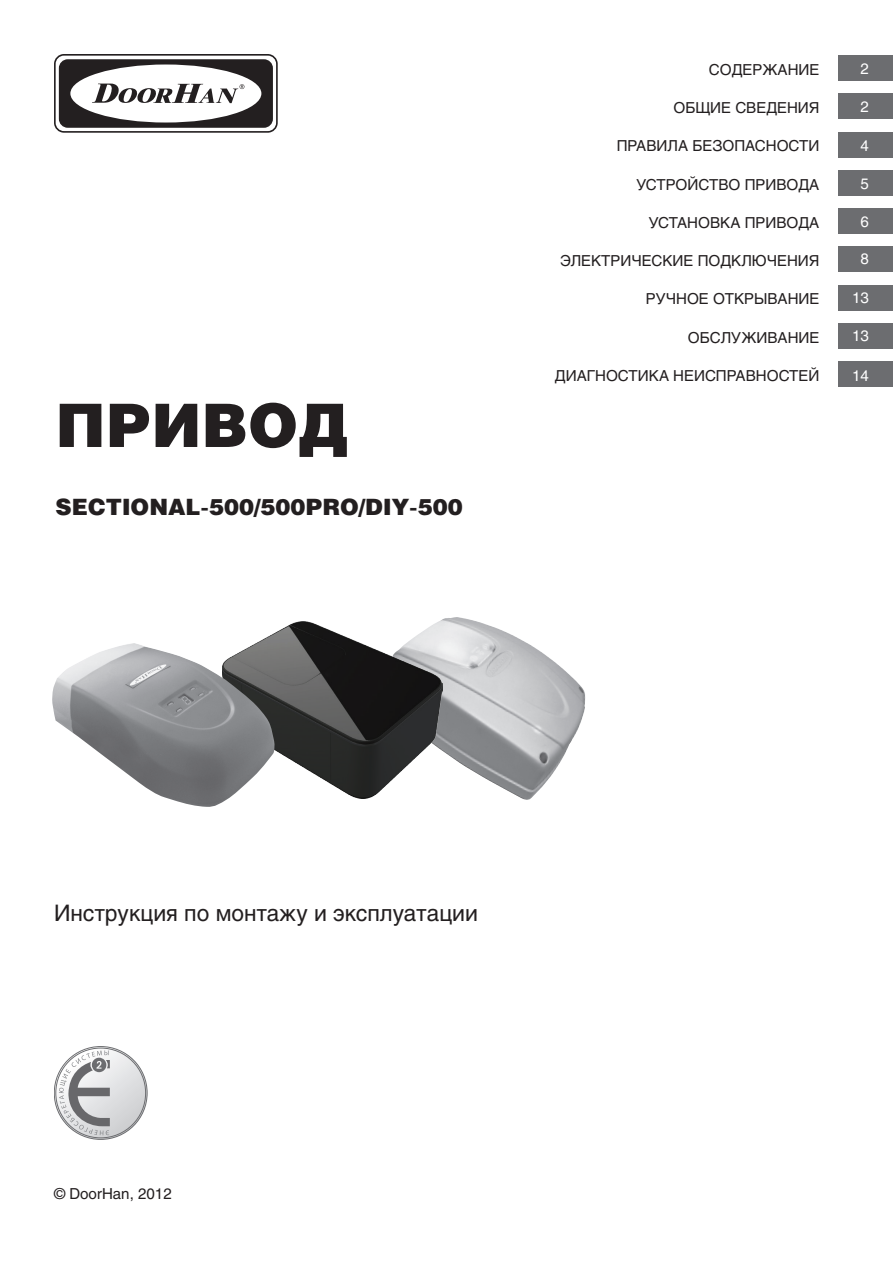
<style>
.page{position:relative;width:893px;height:1263px;background:#fff}
.page>*{position:absolute;margin:0;border:0;box-sizing:border-box;transform-origin:0 0}
.t1{font:900 60px "Helios";color:#231f20}
.t2{font:22.5px "Helios";color:#231f20}
.t3{font:900 22.5px "Helios";color:#231f20}
.t4{font:15px "Helios";color:#231f20}
.t5{font:15px "Helios";letter-spacing:.08em;color:#231f20}
.t6{font:15px "Helios";letter-spacing:.155em;color:#231f20}
.t7{font:15px "Helios";letter-spacing:.06em;color:#231f20}
.t8{font:15px "Helios";color:#fff}
</style>
<div class="page">
<svg style="left:54px;top:1046px;width:93px;height:93px"></svg>
<svg style="left:56px;top:1048px;width:90px;height:90px;background:#d6d7d9"></svg>
<svg style="left:59px;top:1050px;width:51px;height:85px"></svg>
<div style="left:839px;top:55px;width:54px;height:26px;background:#6c6d70"></div>
<div style="left:839px;top:94px;width:54px;height:25px;background:#6c6d70"></div>
<div style="left:839px;top:132px;width:54px;height:25px;background:#6c6d70"></div>
<div style="left:839px;top:170px;width:54px;height:26px;background:#6c6d70"></div>
<div style="left:839px;top:208px;width:54px;height:26px;background:#6c6d70"></div>
<div style="left:839px;top:247px;width:54px;height:25px;background:#6c6d70"></div>
<div style="left:839px;top:285px;width:54px;height:25px;background:#6c6d70"></div>
<div style="left:839px;top:323px;width:54px;height:26px;background:#6c6d70"></div>
<div style="left:839px;top:362px;width:54px;height:25px;background:#6c6d70"></div>
<svg style="left:54px;top:54px;width:224px;height:79px"></svg>
<img style="left:438px;top:617px;width:148px;height:183px">
<img style="left:256px;top:622px;width:186px;height:176px">
<img style="left:52px;top:643px;width:223px;height:164px">
<h1 class="t1" style="left:56px;top:388px;width:294px">привод</h1>
<h2 class="t3" style="left:56px;top:492px;width:409px">SECTIONAL-500/500PRO/DIY-500</h2>
<p class="t4" style="left:709px;top:61px;width:112px">Содержани е</p>
<p class="t5" style="left:673px;top:99px;width:147px">Общие сведения</p>
<p class="t5" style="left:617px;top:137px;width:202px">Правила безопасности</p>
<p class="t7" style="left:636px;top:175px;width:184px">устройство п ри вода</p>
<p class="t4" style="left:649px;top:214px;width:172px">Установка п ри вода</p>
<p class="t6" style="left:560px;top:252px;width:261px">Электрические подключения</p>
<p class="t4" style="left:646px;top:290px;width:175px">Ручное открывани е</p>
<p class="t4" style="left:688px;top:328px;width:133px">Обслужи вани е</p>
<p class="t4" style="left:555px;top:367px;width:151px">Диагности ка неисп</p>
<p class="t4" style="left:727px;top:367px;width:94px">равностей</p>
<p class="t8" style="left:861px;top:60px;width:10px">2</p>
<p class="t8" style="left:861px;top:98px;width:10px">2</p>
<p class="t8" style="left:861px;top:136px;width:10px">4</p>
<p class="t8" style="left:861px;top:175px;width:10px">5</p>
<p class="t8" style="left:861px;top:213px;width:10px">6</p>
<p class="t8" style="left:861px;top:250px;width:10px">8</p>
<p class="t8" style="left:852px;top:288px;width:18px">13</p>
<p class="t8" style="left:852px;top:327px;width:18px">13</p>
<p class="t8" style="left:852px;top:367px;width:18px">14</p>
<h2 class="t2" style="left:54px;top:900px;width:426px">Инструкция по монтажу и эксплуатации</h2>
<p class="t4" style="left:54px;top:1184px;width:119px">© DoorHan, 2012</p>
</div>
